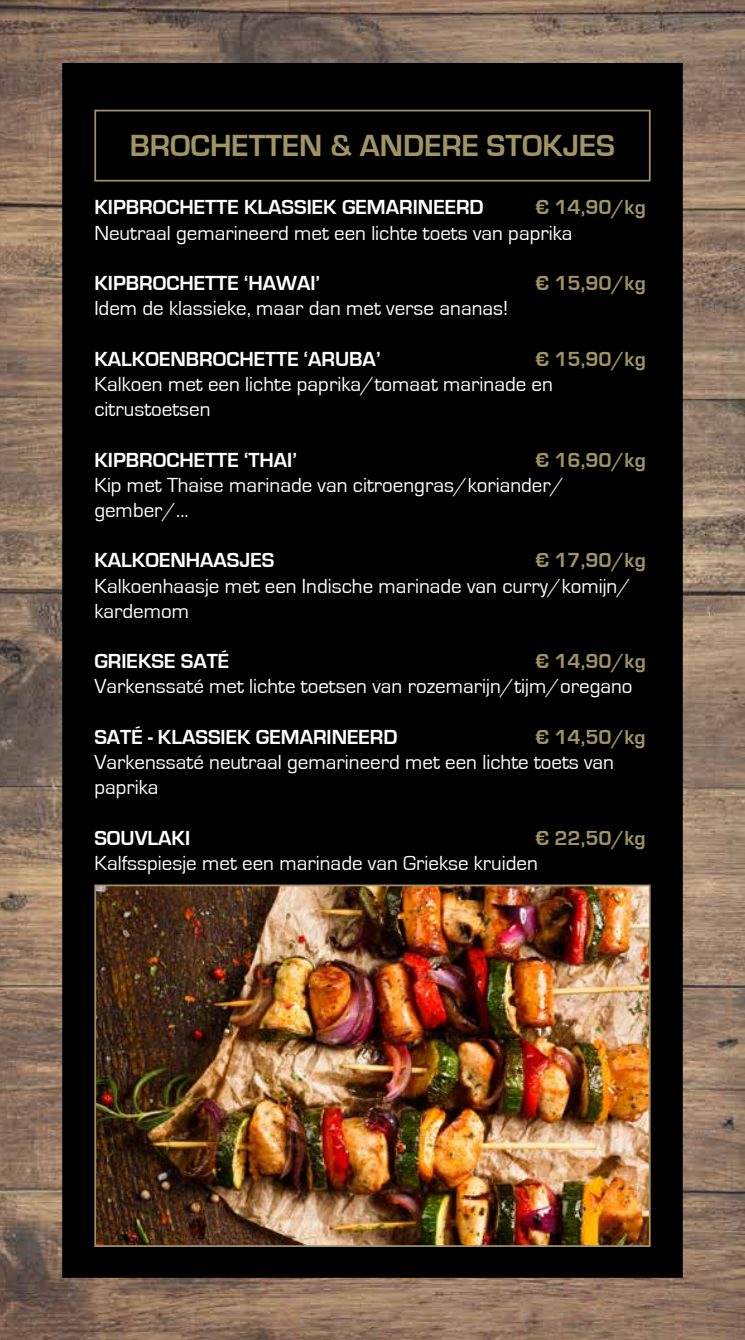
<style>
.page{position:relative;width:745px;height:1340px;background:#fff}
.page>*{position:absolute;margin:0;border:0;box-sizing:border-box;transform-origin:0 0}
.t1{font:700 31.5px "Eurostile";color:#a09364}
.t2{font:21px/25.2px "Eurostile";color:#fff}
.t3{font:700 21px "Eurostile";color:#fff}
.t4{font:700 21px "Eurostile";color:#a09364}
</style>
<div class="page">
<img style="left:0;top:0;width:744px;height:1339px">
<div style="left:63px;top:64px;width:618px;height:1212px;background:#000"></div>
<div style="left:94px;top:110px;width:556px;height:71px;border:2px solid #a09364"></div>
<img style="left:97px;top:887px;width:550px;height:356px">
<div style="left:94px;top:884px;width:556px;height:362px;border:2px solid #a09364"></div>
<h1 class="t1" style="left:130px;top:129px;width:486px">BROCHETTEN &amp; ANDERE STOKJES</h1>
<p class="t3" style="left:94px;top:196px;width:390px">KIPBROCHETTE KLASSIEK GEMARINEERD</p>
<p class="t4" style="left:535px;top:196px;width:111px">€ 14,90/kg</p>
<p class="t2" style="left:94px;top:220px;width:479px">Neutraal gemarineerd met een lichte toets van paprika</p>
<p class="t3" style="left:94px;top:272px;width:227px">KIPBROCHETTE ‘HAWAI’</p>
<p class="t4" style="left:535px;top:272px;width:111px">€ 15,90/kg</p>
<p class="t2" style="left:94px;top:296px;width:415px">Idem de klassieke, maar dan met verse ananas!</p>
<p class="t3" style="left:94px;top:347px;width:287px">KALKOENBROCHETTE ‘ARUBA’</p>
<p class="t4" style="left:535px;top:347px;width:111px">€ 15,90/kg</p>
<p class="t2" style="left:94px;top:372px;width:460px">Kalkoen met een lichte paprika/tomaat marinade en citrustoetsen</p>
<p class="t3" style="left:94px;top:448px;width:204px">KIPBROCHETTE ‘THAI’</p>
<p class="t4" style="left:535px;top:448px;width:111px">€ 16,90/kg</p>
<p class="t2" style="left:94px;top:472px;width:471px">Kip met Thaise marinade van citroengras/koriander/ gember/...</p>
<p class="t3" style="left:94px;top:549px;width:181px">KALKOENHAASJES</p>
<p class="t4" style="left:535px;top:549px;width:111px">€ 17,90/kg</p>
<p class="t2" style="left:94px;top:573px;width:538px">Kalkoenhaasje met een Indische marinade van curry/komijn/ kardemom</p>
<p class="t3" style="left:94px;top:650px;width:136px">GRIEKSE SATé</p>
<p class="t4" style="left:535px;top:650px;width:111px">€ 14,90/kg</p>
<p class="t2" style="left:94px;top:674px;width:539px">Varkenssaté met lichte toetsen van rozemarijn/tijm/oregano</p>
<p class="t3" style="left:94px;top:725px;width:304px">SATé - KLASSIEK GEMARINEERD</p>
<p class="t4" style="left:535px;top:725px;width:111px">€ 14,50/kg</p>
<p class="t2" style="left:94px;top:750px;width:521px">Varkenssaté neutraal gemarineerd met een lichte toets van paprika</p>
<p class="t3" style="left:94px;top:826px;width:97px">SOUVLAKI</p>
<p class="t4" style="left:535px;top:826px;width:111px">€ 22,50/kg</p>
<p class="t2" style="left:94px;top:850px;width:445px">Kalfsspiesje met een marinade van Griekse kruiden</p>
</div>
